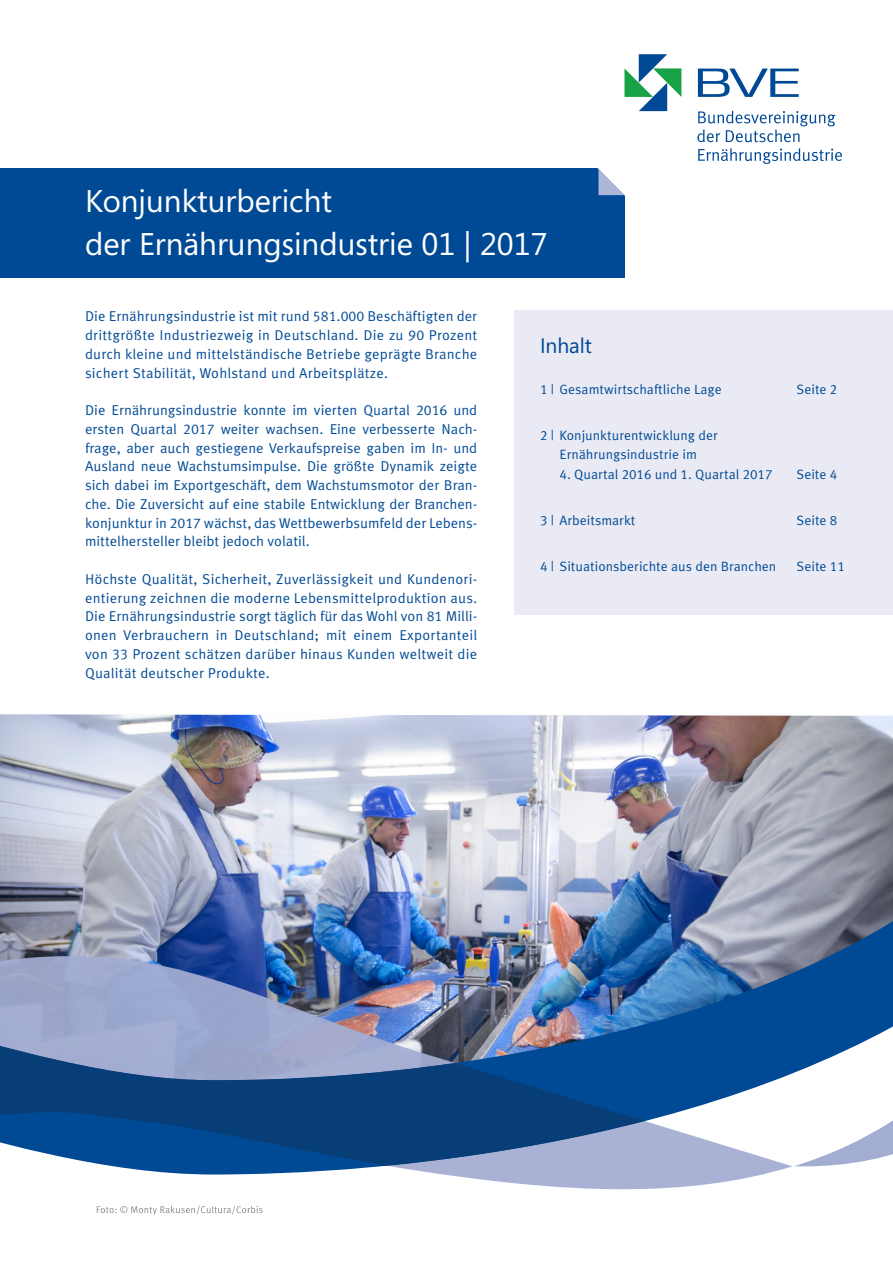
<style>
.page{position:relative;width:893px;height:1263px;background:#fff}
.page>*{position:absolute;margin:0;border:0;box-sizing:border-box;transform-origin:0 0}
.t1{font:31.35px/42.9px "Segoe";color:#fff}
.t2{font:21px "Segoe";letter-spacing:-.005em;color:#004a95}
.t3{font:14.25px/18.8px "Meta Korrespondenz";letter-spacing:.01em;color:#004a95;text-align:justify}
.t4{font:13.5px/19.5px "Meta Korrespondenz";letter-spacing:-.005em;color:#004a95;text-align:center}
</style>
<div class="page">
<img style="left:0;top:714px;width:893px;height:169px">
<svg style="left:624px;top:54px;width:57px;height:57px"></svg>
<svg style="left:698px;top:69px;width:101px;height:28px"></svg>
<svg style="left:698px;top:148px;width:144px;height:16px"></svg>
<svg style="left:697px;top:111px;width:139px;height:31px"></svg>
<div style="left:0;top:169px;width:624px;height:109px;background:#004a95"></div>
<svg style="left:596px;top:168px;width:29px;height:28px"></svg>
<img style="left:0;top:883px;width:893px;height:330px">
<img style="left:0;top:956px;width:793px;height:233px">
<svg style="left:0;top:1004px;width:645px;height:162px;background:#426a9d"></svg>
<div style="left:514px;top:310px;width:379px;height:304px;background:#e9eaf4"></div>
<svg style="left:97px;top:1205px;width:166px;height:10px"></svg>
<h1 class="t1" style="left:85px;top:179px;width:464px">Konjunkturbericht<br>der Ernährungsindustrie 01 | 2017</h1>
<p class="t3" style="left:85px;top:307px;width:394px">Die Ernährungsindustrie ist mit rund 581.000 Beschäftigten der drittgrößte Industriezweig in Deutschland. Die zu 90 Prozent durch kleine und mittelständische Betriebe geprägte Branche sichert Stabilität, Wohlstand und Arbeitsplätze.</p>
<p class="t3" style="left:85px;top:400px;width:394px">Die Ernährungsindustrie konnte im vierten Quartal 2016 und ersten Quartal 2017 weiter wachsen. Eine verbesserte Nach&shy;frage, aber auch gestiegene Verkaufspreise gaben im In- und Ausland neue Wachstumsimpulse. Die größte Dynamik zeigte sich dabei im Exportgeschäft, dem Wachstumsmotor der Bran&shy;che. Die Zuversicht auf eine stabile Entwicklung der Branchen&shy;konjunktur in 2017 wächst, das Wettbewerbsumfeld der Lebens&shy;mittelhersteller bleibt jedoch volatil.</p>
<p class="t3" style="left:85px;top:569px;width:394px">Höchste Qualität, Sicherheit, Zuverlässigkeit und Kundenori&shy;entierung zeichnen die moderne Lebensmittelproduktion aus.<br>Die Ernährungsindustrie sorgt täglich für das Wohl von 81 Milli&shy;onen Verbrauchern in Deutschland; mit einem Exportanteil von 33 Prozent schätzen darüber hinaus Kunden weltweit die Qualität deutscher Produkte.</p>
<h2 class="t2" style="left:540px;top:331px;width:53px">Inhalt</h2>
<p class="t4" style="left:540px;top:379px;width:183px">1 | Gesamtwirtschaftliche Lage</p>
<p class="t4" style="left:796px;top:379px;width:42px">Seite 2</p>
<p class="t4" style="left:540px;top:425px;width:179px">2 | Konjunkturentwicklung der<br>Ernährungsindustrie im</p>
<p class="t4" style="left:559px;top:464px;width:214px">4. Quartal 2016 und 1. Quartal 2017</p>
<p class="t4" style="left:796px;top:464px;width:42px">Seite 4</p>
<p class="t4" style="left:540px;top:510px;width:97px">3 | Arbeitsmarkt</p>
<p class="t4" style="left:796px;top:510px;width:42px">Seite 8</p>
<p class="t4" style="left:540px;top:556px;width:238px">4 | Situationsberichte aus den Branchen</p>
<p class="t4" style="left:796px;top:556px;width:50px">Seite 11</p>
</div>
